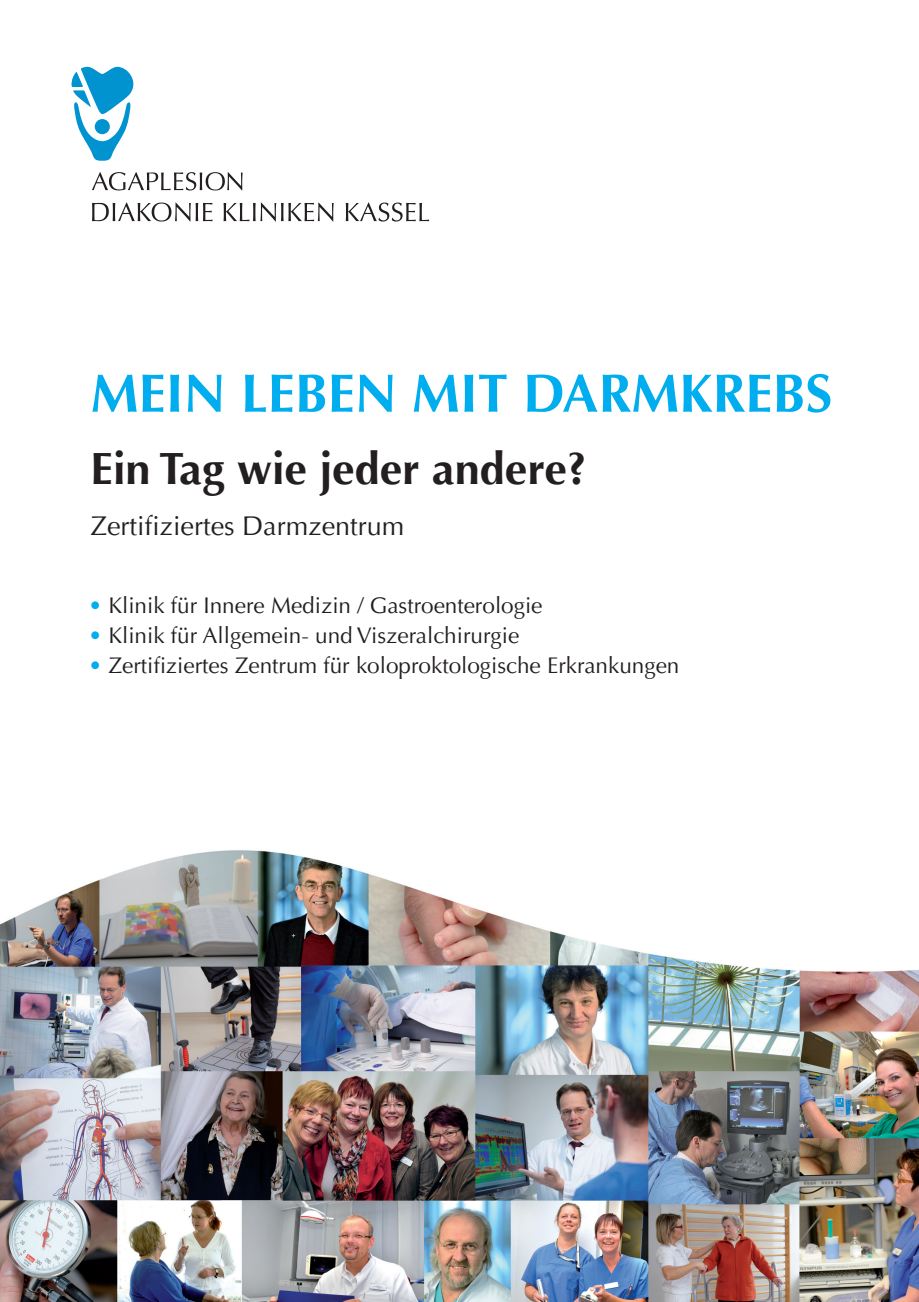
<style>
.page{position:relative;width:919px;height:1302px;background:#fff}
.page>*{position:absolute;margin:0;border:0;box-sizing:border-box;transform-origin:0 0}
.t1{font:700 54px "Optima LT";color:#00aeef}
.t2{font:700 45px "Optima LT";color:#231f20}
.t3{font:27px "Optima LT";color:#231f20}
.t4{font:22.5px "Optima LT";color:#231f20}
.s1{color:#00aeef}
</style>
<div class="page">
<img style="left:0;top:850px;width:918px;height:451px">
<svg style="left:71px;top:67px;width:63px;height:94px"></svg>
<svg style="left:92px;top:172px;width:150px;height:18px"></svg>
<svg style="left:92px;top:202px;width:120px;height:19px"></svg>
<svg style="left:223px;top:202px;width:110px;height:19px"></svg>
<svg style="left:346px;top:202px;width:83px;height:19px"></svg>
<p class="t1" style="left:91px;top:362px;width:743px">MEIN LEBEN MIT DARMKREBS</p>
<p class="t2" style="left:91px;top:442px;width:497px">Ein Tag wie jeder andere?</p>
<p class="t3" style="left:91px;top:510px;width:315px">Zertifiziertes Darmzentrum</p>
<p class="t4" style="left:88px;top:592px;width:455px"><span class="s1">•</span> Klinik für Innere Medizin / Gastroenterologie</p>
<p class="t4" style="left:88px;top:622px;width:432px"><span class="s1">•</span> Klinik für Allgemein- und Viszeralchirurgie</p>
<p class="t4" style="left:88px;top:652px;width:592px"><span class="s1">•</span> Zertifiziertes Zentrum für koloproktologische Erkrankungen</p>
</div>
